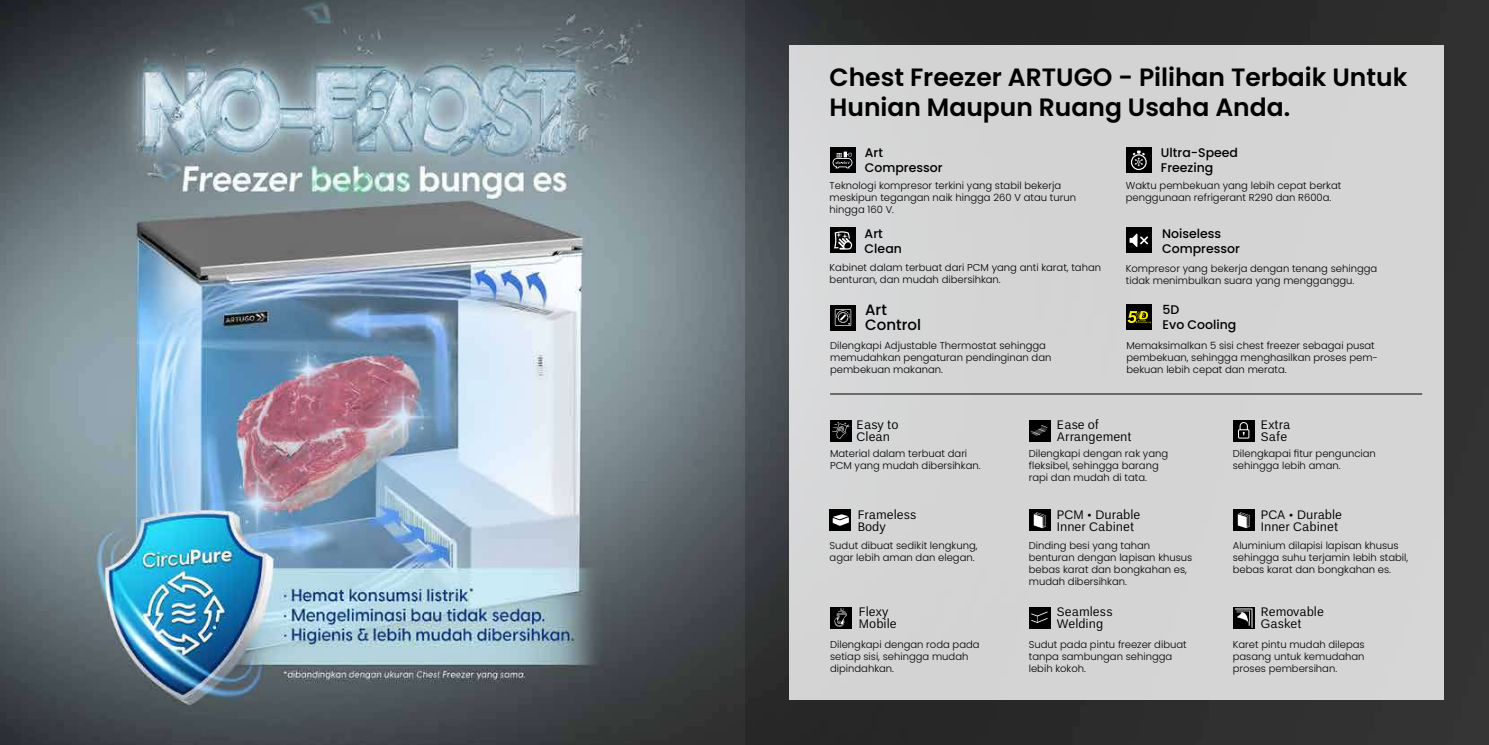
<style>
.page{position:relative;width:1489px;height:745px;background:#fff}
.page>*{position:absolute;margin:0;border:0;box-sizing:border-box;transform-origin:0 0}
.t1{font:600 25px/30px "Poppins";color:#000}
.t2{font:500 15px/15px "Poppins";color:#000}
.t3{font:12.5px/12.5px "Un B Pro";color:#000}
.t4{font:500 12.5px/15px "Poppins";color:#000}
.t5{font:300 10px/12px "Poppins";color:#000}
</style>
<div class="page">
<img style="left:0;top:0;width:745px;height:744px">
<svg style="left:745px;top:0;width:743px;height:744px;background:#333436"></svg>
<div style="left:789px;top:45px;width:654px;height:654px;background:#d4d4d4"></div>
<div style="left:829px;top:227px;width:26px;height:26px;background:#000"></div>
<svg style="left:834px;top:231px;width:18px;height:18px"></svg>
<div style="left:1125px;top:147px;width:26px;height:26px;background:#000"></div>
<svg style="left:1130px;top:150px;width:16px;height:20px"></svg>
<div style="left:1125px;top:227px;width:26px;height:26px;background:#000"></div>
<svg style="left:1129px;top:233px;width:19px;height:14px"></svg>
<div style="left:830px;top:304px;width:25px;height:26px;background:#000"></div>
<svg style="left:834px;top:309px;width:17px;height:17px"></svg>
<div style="left:829px;top:147px;width:26px;height:26px;background:#000"></div>
<svg style="left:832px;top:151px;width:20px;height:17px"></svg>
<div style="left:829px;top:419px;width:22px;height:22px;background:#000"></div>
<svg style="left:832px;top:422px;width:17px;height:16px"></svg>
<div style="left:1232px;top:419px;width:22px;height:22px;background:#000"></div>
<svg style="left:1238px;top:422px;width:11px;height:16px"></svg>
<div style="left:1028px;top:419px;width:22px;height:22px;background:#000"></div>
<svg style="left:1030px;top:425px;width:17px;height:10px"></svg>
<div style="left:1232px;top:509px;width:22px;height:22px;background:#000"></div>
<svg style="left:1237px;top:512px;width:12px;height:16px"></svg>
<div style="left:1028px;top:509px;width:22px;height:22px;background:#000"></div>
<svg style="left:1033px;top:512px;width:12px;height:16px"></svg>
<div style="left:829px;top:509px;width:22px;height:22px;background:#000"></div>
<svg style="left:832px;top:514px;width:16px;height:11px"></svg>
<div style="left:829px;top:606px;width:22px;height:22px;background:#000"></div>
<svg style="left:834px;top:608px;width:12px;height:18px"></svg>
<div style="left:1028px;top:606px;width:22px;height:22px;background:#000"></div>
<svg style="left:1031px;top:611px;width:16px;height:11px"></svg>
<svg style="left:1233px;top:607px;width:21px;height:21px"></svg>
<svg style="left:1234px;top:608px;width:18px;height:19px"></svg>
<hr style="left:830px;top:393px;width:591px;height:1px;background:#000">
<div style="left:1126px;top:304px;width:26px;height:26px;background:#000"></div>
<svg style="left:1127px;top:311px;width:23px;height:12px"></svg>
<h1 class="t1" style="left:829px;top:63px;width:579px">Chest Freezer ARTUGO - Pilihan Terbaik Untuk<br>Hunian Maupun Ruang Usaha Anda.</h1>
<p class="t4" style="left:864px;top:145px;width:79px">Art<br>Compressor</p>
<p class="t4" style="left:1160px;top:145px;width:79px">Ultra-Speed<br>Freezing</p>
<p class="t5" style="left:829px;top:179px;width:248px">Teknologi kompresor terkini yang stabil bekerja meskipun tegangan naik hingga 260 V atau turun hingga 160 V.</p>
<p class="t5" style="left:1125px;top:179px;width:217px">Waktu pembekuan yang lebih cepat berkat penggunaan refrigerant R290 dan R600a.</p>
<p class="t4" style="left:864px;top:226px;width:39px">Art<br>Clean</p>
<p class="t4" style="left:1161px;top:226px;width:79px">Noiseless<br>Compressor</p>
<p class="t5" style="left:829px;top:261px;width:273px">Kabinet dalam terbuat dari PCM yang anti karat, tahan benturan, dan mudah dibersihkan.</p>
<p class="t5" style="left:1125px;top:262px;width:253px">Kompresor yang bekerja dengan tenang sehingga tidak menimbulkan suara yang mengganggu.</p>
<h2 class="t2" style="left:865px;top:302px;width:57px">Art<br>Control</h2>
<p class="t4" style="left:1162px;top:302px;width:75px">5D<br>Evo Cooling</p>
<p class="t5" style="left:830px;top:339px;width:223px">Dilengkapi Adjustable Thermostat sehingga memudahkan pengaturan pendinginan dan pembekuan makanan.</p>
<p class="t5" style="left:1126px;top:339px;width:253px">Memaksimalkan 5 sisi chest freezer sebagai pusat pembekuan, sehingga menghasilkan proses pem&shy;bekuan lebih cepat dan merata.</p>
<p class="t3" style="left:1056px;top:418px;width:76px">Ease of<br>Arrangement</p>
<p class="t3" style="left:856px;top:418px;width:43px">Easy to<br>Clean</p>
<p class="t3" style="left:1260px;top:418px;width:31px">Extra<br>Safe</p>
<p class="t5" style="left:830px;top:447px;width:152px">Material dalam terbuat dari<br>PCM yang mudah dibersihkan.</p>
<p class="t5" style="left:1028px;top:447px;width:141px">Dilengkapi dengan rak yang fleksibel, sehingga barang rapi dan mudah di tata.</p>
<p class="t5" style="left:1232px;top:447px;width:144px">Dilengkapai fitur penguncian sehingga lebih aman.</p>
<p class="t3" style="left:857px;top:507px;width:60px">Frameless<br>Body</p>
<p class="t3" style="left:1056px;top:507px;width:85px">PCM • Durable<br>Inner Cabinet</p>
<p class="t3" style="left:1260px;top:507px;width:83px">PCA • Durable<br>Inner Cabinet</p>
<p class="t5" style="left:829px;top:539px;width:149px">Sudut dibuat sedikit lengkung, agar lebih aman dan elegan.</p>
<p class="t5" style="left:1028px;top:539px;width:165px">Dinding besi yang tahan benturan dengan lapisan khusus bebas karat dan bongkahan es, mudah dibersihkan.</p>
<p class="t5" style="left:1232px;top:539px;width:177px">Aluminium dilapisi lapisan khusus sehingga suhu terjamin lebih stabil, bebas karat dan bongkahan es.</p>
<p class="t3" style="left:858px;top:605px;width:39px">Flexy<br>Mobile</p>
<p class="t3" style="left:1056px;top:605px;width:57px">Seamless<br>Welding</p>
<p class="t3" style="left:1260px;top:605px;width:65px">Removable<br>Gasket</p>
<p class="t5" style="left:830px;top:638px;width:151px">Dilengkapi dengan roda pada setiap sisi, sehingga mudah dipindahkan.</p>
<p class="t5" style="left:1028px;top:638px;width:159px">Sudut pada pintu freezer dibuat tanpa sambungan sehingga lebih kokoh.</p>
<p class="t5" style="left:1232px;top:638px;width:133px;text-align:justify">Karet pintu mudah dilepas pasang untuk kemudahan proses pembersihan.</p>
</div>
